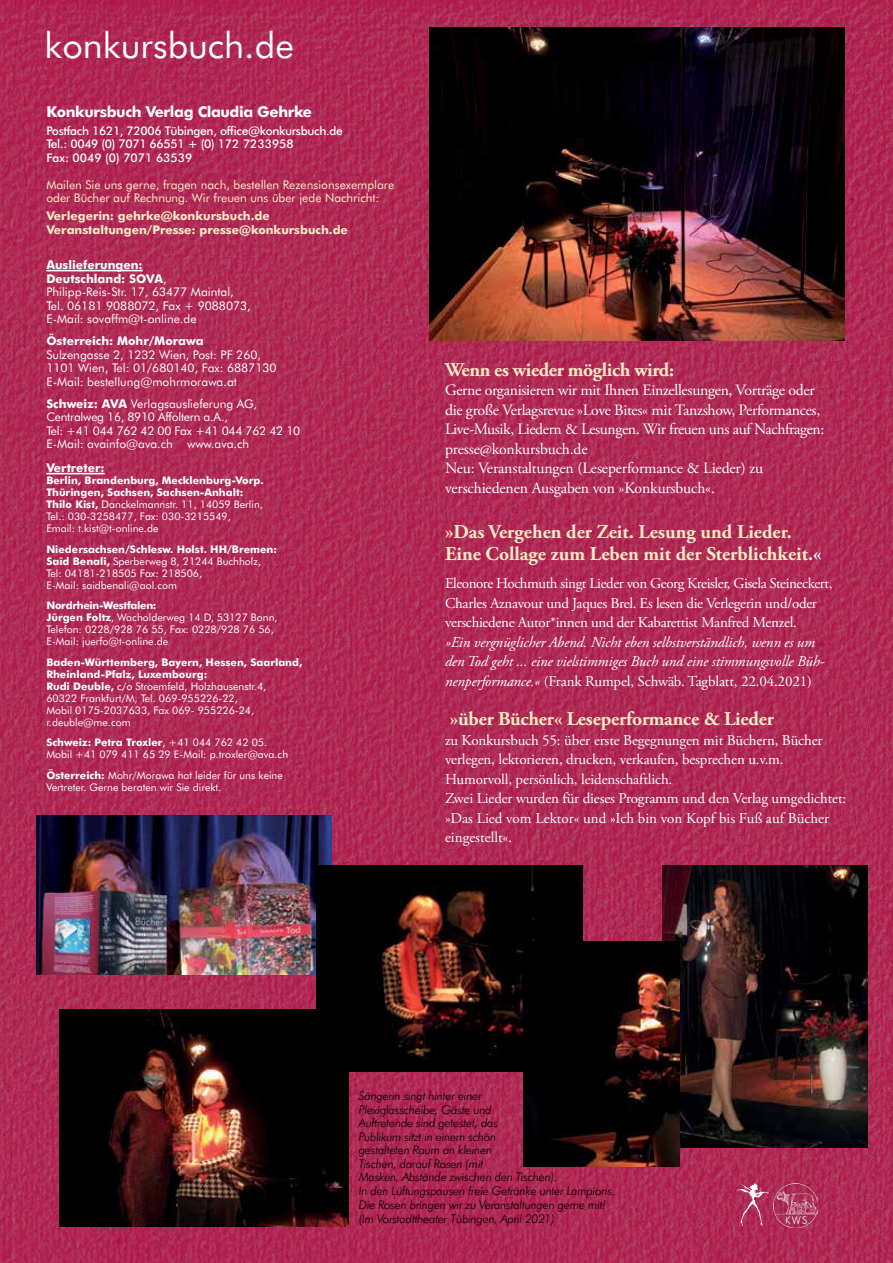
<style>
.page{position:relative;width:893px;height:1263px;background:#fff}
.page>*{position:absolute;margin:0;border:0;box-sizing:border-box;transform-origin:0 0}
.t1{font:36px "Futura BT";color:#fff}
.t2{font:700 19.5px/22.5px "Adobe Garamond Pro";color:#ffebc4}
.t3{font:700 19.5px "Adobe Garamond Pro";letter-spacing:-.02em;color:#ffebc4}
.t4{font:15.75px/19.5px "Adobe Garamond Pro";letter-spacing:-.02em;color:#fff}
.t5{font:15px/19.5px "Adobe Garamond Pro";letter-spacing:-.01em;color:#fff}
.t6{font:italic 15px/19.5px "Adobe Garamond Pro";letter-spacing:-.01em;color:#fff}
.t7{font:700 15px "Futura BT";letter-spacing:-.025em;color:#fff}
.t8{font:italic 300 12px/13.6px "Futura BT";letter-spacing:-.02em;color:#000}
.t9{font:12px/13.5px "Futura BT";color:#fff}
.t10{font:12px/13.5px "Futura BT";letter-spacing:-.02em;color:#fff}
.t11{font:12px/13.5px "Futura BT";color:#ffebc4}
.t12{font:500 12px/13.5px "Futura BT";letter-spacing:-.025em;color:#fff}
.t13{font:700 12px/13.5px "Futura BT";color:#ffebc4}
.t14{font:700 12px "Futura BT";color:#fff}
.t15{font:10.5px/12px "Futura BT";color:#fff}
.s1{font-weight:700}
.s2{color:#fff}
.s3{font-style:normal}
</style>
<div class="page">
<img style="left:0;top:0;width:893px;height:1263px">
<img style="left:429px;top:28px;width:415px;height:312px">
<hr style="left:46px;top:270px;width:97px;height:1px;background:#fff">
<hr style="left:46px;top:473px;width:59px;height:1px;background:#fff">
<img style="left:59px;top:1010px;width:289px;height:216px">
<img style="left:36px;top:815px;width:296px;height:160px">
<img style="left:317px;top:865px;width:265px;height:206px">
<img style="left:662px;top:865px;width:205px;height:283px">
<img style="left:523px;top:942px;width:156px;height:224px">
<img style="left:778px;top:1184px;width:40px;height:44px">
<img style="left:735px;top:1173px;width:43px;height:57px">
<h1 class="t1" style="left:45px;top:24px;width:251px">konkursbuch.de</h1>
<h3 class="t7" style="left:46px;top:103px;width:267px">Konkursbuch Verlag Claudia Gehrke</h3>
<p class="t12" style="left:46px;top:124px;width:298px">Postfach 1621, 72006 Tübingen, office@konkursbuch.de<br>Tel.: 0049 (0) 7071 66551 + (0) 172 7233958<br>Fax: 0049 (0) 7071 63539</p>
<p class="t11" style="left:46px;top:178px;width:349px">Mailen Sie uns gerne, fragen nach, bestellen Rezensionsexemplare oder Bücher auf Rechnung. Wir freuen uns über jede Nachricht:</p>
<p class="t13" style="left:46px;top:209px;width:303px">Verlegerin: gehrke@konkursbuch.de<br>Veranstaltungen/Presse: presse@konkursbuch.de</p>
<p class="t9" style="left:46px;top:258px;width:206px"><span class="s1">Auslieferungen:<br>Deutschland: SOVA</span>,<br>Philipp-Reis-Str. 17, 63477 Maintal,<br>Tel. 06181 9088072, Fax + 9088073,<br>E-Mail: sovaffm@t-online.de</p>
<p class="t14" style="left:46px;top:334px;width:159px">Österreich: Mohr/Morawa</p>
<p class="t9" style="left:46px;top:348px;width:232px">Sulzengasse 2, 1232 Wien, Post: PF 260,<br>1101 Wien, Tel: 01/680140, Fax: 6887130<br>E-Mail: bestellung@mohrmorawa.at</p>
<p class="t10" style="left:46px;top:397px;width:255px"><span class="s1">Schweiz: AVA</span> Verlagsauslieferung AG, Centralweg 16, 8910 Affoltern a.A.,<br>Tel: +41 044 762 42 00 Fax +41 044 762 42 10<br>E-Mail: avainfo@ava.ch www.ava.ch</p>
<p class="t14" style="left:46px;top:461px;width:60px">Vertreter:</p>
<p class="t15" style="left:46px;top:474px;width:219px"><span class="s1">Berlin, Brandenburg, Mecklenburg-Vorp.<br>Thüringen, Sachsen, Sachsen-Anhalt:<br>Thilo Kist,</span> Danckelmannstr. 11, 14059 Berlin, Tel.: 030-3258477, Fax: 030-3215549,<br>Email: t.kist@t-online.de</p>
<p class="t15" style="left:46px;top:543px;width:232px"><span class="s1">Niedersachsen/Schlesw. Holst. HH/Bremen:<br>Saïd Benali,</span> Sperberweg 8, 21244 Buchholz, Tel: 04181-218505 Fax: 218506,<br>E-Mail: saidbenali@aol.com</p>
<p class="t15" style="left:46px;top:599px;width:233px"><span class="s1">Nordrhein-Westfalen:<br>Jürgen Foltz</span>, Wacholderweg 14 D, 53127 Bonn, Telefon: 0228/928 76 55, Fax: 0228/928 76 56, E-Mail: juerfo@t-online.de</p>
<p class="t15" style="left:46px;top:656px;width:257px"><span class="s1">Baden-Württemberg, Bayern, Hessen, Saarland, Rheinland-Pfalz, Luxembourg:<br>Rudi Deuble,</span> c/o Stroemfeld, Holzhausenstr.4,<br>60322 Frankfurt/M, Tel. 069-955226-22,<br>Mobil 0175-2037633, Fax 069- 955226-24, r.deuble@me.com</p>
<p class="t15" style="left:46px;top:736px;width:243px"><span class="s1">Schweiz: Petra Troxler</span>, +41 044 762 42 05.<br>Mobil +41 079 411 65 29 E-Mail: p.troxler@ava.ch</p>
<p class="t15" style="left:46px;top:769px;width:238px"><span class="s1">Österreich:</span> Mohr/Morawa hat leider für uns keine<br>Vertreter. Gerne beraten wir Sie direkt.</p>
<h2 class="t3" style="left:445px;top:358px;width:231px">Wenn es wieder möglich wird:</h2>
<p class="t4" style="left:445px;top:381px;width:381px">Gerne organisieren wir mit Ihnen Einzellesungen, Vorträge oder die große Verlagsrevue »Love Bites« mit Tanzshow, Performances, Live-Musik, Liedern &amp; Lesungen. Wir freuen uns auf Nachfragen: presse@konkursbuch.de<br>Neu: Veranstaltungen (Leseperformance &amp; Lieder) zu verschiedenen Ausgaben von »Konkursbuch«.</p>
<h2 class="t2" style="left:445px;top:520px;width:378px">»Das Vergehen der Zeit. Lesung und Lieder.<br>Eine Collage zum Leben mit der Sterblichkeit.<span class="s2">«</span></h2>
<h3 class="t5" style="left:445px;top:574px;width:389px">Eleonore Hochmuth singt Lieder von Georg Kreisler, Gisela Steineckert,<br>Charles Aznavour und Jaques Brel. Es lesen die Verlegerin und/oder verschiedene Autor*innen und der Kabarettist Manfred Menzel.</h3>
<h3 class="t6" style="left:445px;top:632px;width:381px">»Ein vergnüglicher Abend. Nicht eben selbstverständlich, wenn es um den Tod geht ... eine vielstimmiges Buch und eine stimmungsvolle Büh&shy;nenperformance.« <span class="s3">(Frank Rumpel, Schwäb. Tagblatt, 22.04.2021)</span></h3>
<h2 class="t2" style="left:450px;top:708px;width:326px">»über Bücher« Leseperformance &amp; Lieder</h2>
<p class="t5" style="left:445px;top:731px;width:403px">zu Konkursbuch 55: über erste Begegnungen mit Büchern, Bücher verlegen, lektorieren, drucken, verkaufen, besprechen u.v.m.<br>Humorvoll, persönlich, leidenschaftlich.<br>Zwei Lieder wurden für dieses Programm und den Verlag umgedichtet: »Das Lied vom Lektor« und »Ich bin von Kopf bis Fuß auf Bücher eingestellt«.</p>
<p class="t8" style="left:359px;top:1089px;width:258px">Sängerin singt hinter einer<br>Plexiglasscheibe, Gäste und<br>Auftretende sind getestet, das<br>Publikum sitzt in einem schön<br>gestalteten Raum an kleinen<br>Tischen, darauf Rosen (mit<br>Masken, Abstände zwischen den Tischen).<br>In den Lüftungspausen freie Getränke unter Lampions.<br>Die Rosen bringen wir zu Veranstaltungen gerne mit! (Im Vorstadttheater Tübingen, April 2021)</p>
</div>
